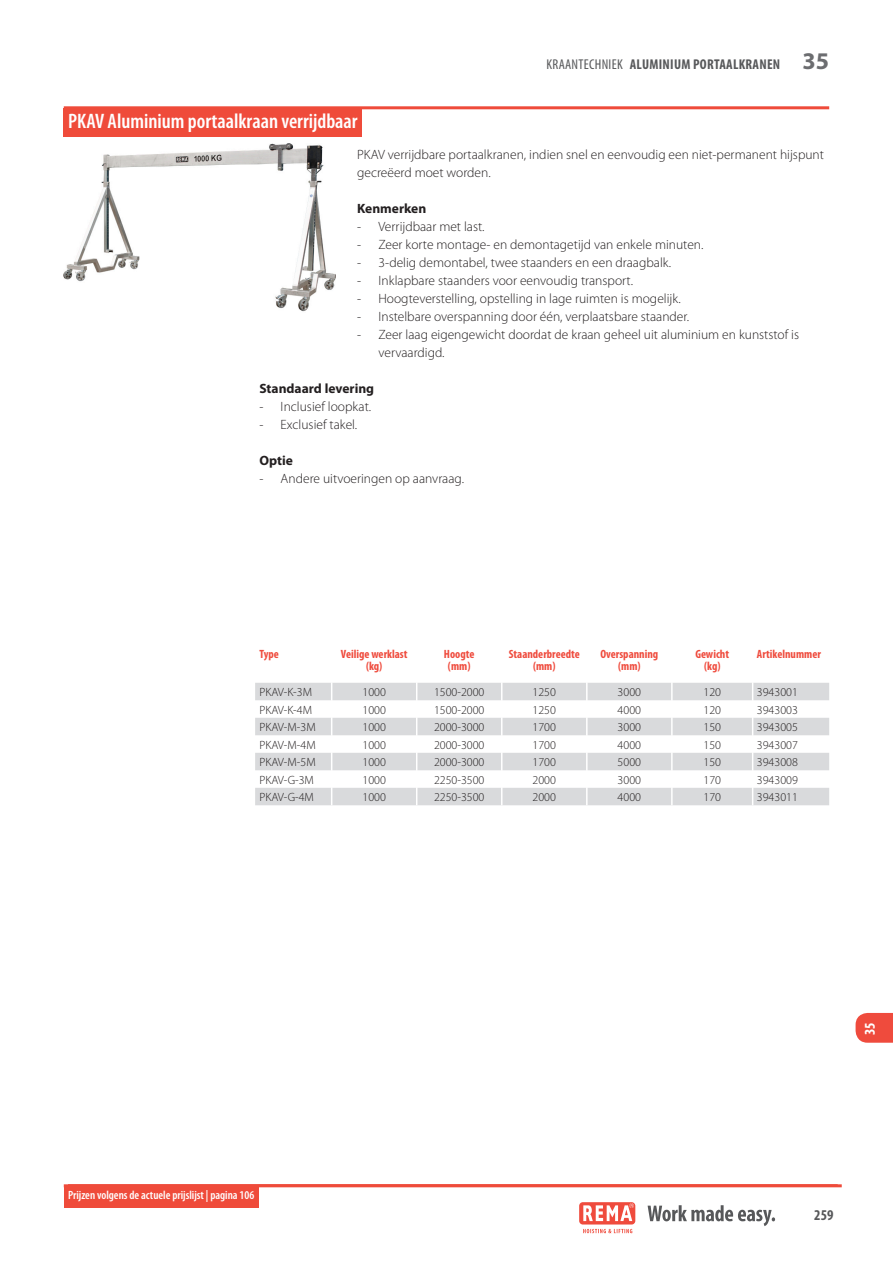
<style>
.page{position:relative;width:893px;height:1263px;background:#fff}
.page>*{position:absolute;margin:0;border:0;box-sizing:border-box;transform-origin:0 0}
.artikelgroep{font:600 condensed 21px "Myriad Pro";color:#fff}
.t1{font:700 condensed 15px "Myriad Pro";color:#57585a}
.t2{font:700 condensed 15px "Myriad Pro";color:#fff}
.t3{font:700 condensed 14.25px "Myriad Pro";letter-spacing:.02em;color:#57585a}
.t4{font:condensed 14.25px "Myriad Pro";color:#57585a}
.artgr_omschrijving{font:300 13.5px/18px "Myriad Pro";color:#231f20}
.artgr_levering_h{font:700 13.5px "Myriad Pro";color:#231f20}
.artgr_specificatie_h{font:700 13.5px "Myriad Pro";color:#231f20}
.cell_c{font:300 12px "Myriad Pro";color:#231f20}
.cell_c_h{font:700 condensed 12px/12px "Myriad Pro";color:#ef4b3d;text-align:center}
.cell_l{font:300 12px "Myriad Pro";color:#231f20}
.cell_artnr{font:300 12px "Myriad Pro";color:#231f20}
.verwijzing_prsl{font:600 condensed 12px "Myriad Pro";color:#fff}
.cell_artnr_h{font:700 condensed 12px "Myriad Pro";color:#ef4b3d}
.cell_l_h{font:700 condensed 12px "Myriad Pro";color:#ef4b3d}
.s1{font-weight:400}
.s2{font-stretch:normal;font-size:24px;color:#6c6d70}
</style>
<div class="page">
<div style="left:579px;top:1202px;width:56px;height:22px;background:#ef4b3d;border-radius:4px"></div>
<svg style="left:583px;top:1203px;width:51px;height:18px"></svg>
<svg style="left:583px;top:1229px;width:49px;height:4px"></svg>
<svg style="left:648px;top:1205px;width:127px;height:21px"></svg>
<svg style="left:855px;top:1013px;width:38px;height:30px"></svg>
<hr style="left:64px;top:106px;width:765px;height:3px;background:#ef4b3a">
<div style="left:64px;top:108px;width:298px;height:28px;background:#ef4b3a"></div>
<svg style="left:255px;top:683px;width:574px;height:122px;fill:#d9dadc"></svg>
<svg style="left:331px;top:683px;width:1px;height:122px"></svg>
<svg style="left:416px;top:683px;width:1px;height:122px"></svg>
<svg style="left:501px;top:683px;width:1px;height:122px"></svg>
<svg style="left:586px;top:683px;width:2px;height:122px"></svg>
<svg style="left:671px;top:683px;width:2px;height:122px"></svg>
<svg style="left:752px;top:683px;width:1px;height:122px"></svg>
<img style="left:64px;top:144px;width:272px;height:168px">
<hr style="left:64px;top:1184px;width:778px;height:3px;background:#ef4b3a">
<div style="left:64px;top:1186px;width:195px;height:21px;background:#ef4b3a"></div>
<p class="artikelgroep" style="left:68px;top:109px;width:291px">PKAV Aluminium portaalkraan verrijdbaar</p>
<p class="t4" style="left:546px;top:57px;width:8px">KRAAN</p>
<p class="t3" style="left:579px;top:57px;width:252px"><span class="s1">TECHNIEK</span> Aluminium portaalkranen <span class="s2">35</span></p>
<p class="artgr_omschrijving" style="left:357px;top:146px;width:468px">PKAV verrijdbare portaalkranen, indien snel en eenvoudig een niet-permanent hijspunt gecreëerd moet worden.</p>
<p class="artgr_specificatie_h" style="left:357px;top:201px;width:71px">Kenmerken</p>
<p class="artgr_omschrijving" style="left:357px;top:218px;width:129px">- Verrijdbaar met last.</p>
<p class="artgr_omschrijving" style="left:357px;top:236px;width:348px">- Zeer korte montage- en demontagetijd van enkele minuten.</p>
<p class="artgr_omschrijving" style="left:357px;top:254px;width:316px">- 3-delig demontabel, twee staanders en een draagbalk.</p>
<p class="artgr_omschrijving" style="left:357px;top:272px;width:277px">- Inklapbare staanders voor eenvoudig transport.</p>
<p class="artgr_omschrijving" style="left:357px;top:290px;width:325px">- Hoogteverstelling, opstelling in lage ruimten is mogelijk.</p>
<p class="artgr_omschrijving" style="left:357px;top:308px;width:334px">- Instelbare overspanning door één, verplaatsbare staander.</p>
<p class="artgr_omschrijving" style="left:378px;top:326px;width:422px;text-indent:-21px">- Zeer laag eigengewicht doordat de kraan geheel uit aluminium en kunststof is vervaardigd.</p>
<p class="artgr_levering_h" style="left:259px;top:381px;width:116px">Standaard levering</p>
<p class="artgr_omschrijving" style="left:259px;top:398px;width:113px">- Inclusief loopkat.</p>
<p class="artgr_omschrijving" style="left:259px;top:416px;width:99px">- Exclusief takel.</p>
<p class="artgr_levering_h" style="left:259px;top:453px;width:35px">Optie</p>
<p class="artgr_omschrijving" style="left:259px;top:470px;width:206px">- Andere uitvoeringen op aanvraag.</p>
<p class="cell_l_h" style="left:259px;top:647px;width:21px">Type</p>
<p class="cell_c_h" style="left:341px;top:648px;width:68px">Veilige werklast</p>
<p class="cell_c_h" style="left:366px;top:660px;width:18px">(kg)</p>
<p class="cell_c_h" style="left:444px;top:648px;width:32px">Hoogte</p>
<p class="cell_c_h" style="left:448px;top:660px;width:24px">(mm)</p>
<p class="cell_c_h" style="left:509px;top:648px;width:73px">Staanderbreedte (mm)</p>
<p class="cell_c_h" style="left:600px;top:648px;width:59px">Overspanning (mm)</p>
<p class="cell_c_h" style="left:695px;top:648px;width:35px">Gewicht</p>
<p class="cell_c_h" style="left:704px;top:660px;width:18px">(kg)</p>
<p class="cell_artnr_h" style="left:757px;top:647px;width:65px">Artikelnummer</p>
<p class="cell_l" style="left:259px;top:685px;width:54px">PKAV-K-3M</p>
<p class="cell_c" style="left:362px;top:685px;width:25px">1000</p>
<p class="cell_c" style="left:434px;top:685px;width:52px">1500-2000</p>
<p class="cell_c" style="left:533px;top:685px;width:25px">1250</p>
<p class="cell_c" style="left:618px;top:685px;width:25px">3000</p>
<p class="cell_c" style="left:703px;top:685px;width:19px">120</p>
<p class="cell_artnr" style="left:757px;top:685px;width:42px">3943001</p>
<p class="cell_l" style="left:259px;top:703px;width:54px">PKAV-K-4M</p>
<p class="cell_c" style="left:362px;top:703px;width:25px">1000</p>
<p class="cell_c" style="left:434px;top:703px;width:52px">1500-2000</p>
<p class="cell_c" style="left:533px;top:703px;width:25px">1250</p>
<p class="cell_c" style="left:618px;top:703px;width:25px">4000</p>
<p class="cell_c" style="left:703px;top:703px;width:19px">120</p>
<p class="cell_artnr" style="left:757px;top:703px;width:42px">3943003</p>
<p class="cell_l" style="left:259px;top:720px;width:58px">PKAV-M-3M</p>
<p class="cell_c" style="left:362px;top:720px;width:25px">1000</p>
<p class="cell_c" style="left:434px;top:720px;width:52px">2000-3000</p>
<p class="cell_c" style="left:533px;top:720px;width:25px">1700</p>
<p class="cell_c" style="left:618px;top:720px;width:25px">3000</p>
<p class="cell_c" style="left:703px;top:720px;width:19px">150</p>
<p class="cell_artnr" style="left:757px;top:720px;width:42px">3943005</p>
<p class="cell_l" style="left:259px;top:738px;width:58px">PKAV-M-4M</p>
<p class="cell_c" style="left:362px;top:738px;width:25px">1000</p>
<p class="cell_c" style="left:434px;top:738px;width:52px">2000-3000</p>
<p class="cell_c" style="left:533px;top:738px;width:25px">1700</p>
<p class="cell_c" style="left:618px;top:738px;width:25px">4000</p>
<p class="cell_c" style="left:703px;top:738px;width:19px">150</p>
<p class="cell_artnr" style="left:757px;top:738px;width:42px">3943007</p>
<p class="cell_l" style="left:259px;top:755px;width:58px">PKAV-M-5M</p>
<p class="cell_c" style="left:362px;top:755px;width:25px">1000</p>
<p class="cell_c" style="left:434px;top:755px;width:52px">2000-3000</p>
<p class="cell_c" style="left:533px;top:755px;width:25px">1700</p>
<p class="cell_c" style="left:618px;top:755px;width:25px">5000</p>
<p class="cell_c" style="left:703px;top:755px;width:19px">150</p>
<p class="cell_artnr" style="left:757px;top:755px;width:42px">3943008</p>
<p class="cell_l" style="left:259px;top:773px;width:56px">PKAV-G-3M</p>
<p class="cell_c" style="left:362px;top:773px;width:25px">1000</p>
<p class="cell_c" style="left:434px;top:773px;width:52px">2250-3500</p>
<p class="cell_c" style="left:533px;top:773px;width:25px">2000</p>
<p class="cell_c" style="left:618px;top:773px;width:25px">3000</p>
<p class="cell_c" style="left:703px;top:773px;width:19px">170</p>
<p class="cell_artnr" style="left:757px;top:773px;width:42px">3943009</p>
<p class="cell_l" style="left:259px;top:790px;width:56px">PKAV-G-4M</p>
<p class="cell_c" style="left:362px;top:790px;width:25px">1000</p>
<p class="cell_c" style="left:434px;top:790px;width:52px">2250-3500</p>
<p class="cell_c" style="left:533px;top:790px;width:25px">2000</p>
<p class="cell_c" style="left:618px;top:790px;width:25px">4000</p>
<p class="cell_c" style="left:703px;top:790px;width:19px">170</p>
<p class="cell_artnr" style="left:757px;top:790px;width:42px">3943011</p>
<p class="verwijzing_prsl" style="left:68px;top:1188px;width:188px">Prijzen volgens de actuele prijslijst | pagina 106</p>
<p class="t2" style="left:861px;top:1035px;width:14px;rotate:-90deg">35</p>
<p class="t1" style="left:814px;top:1206px;width:21px">259</p>
</div>
